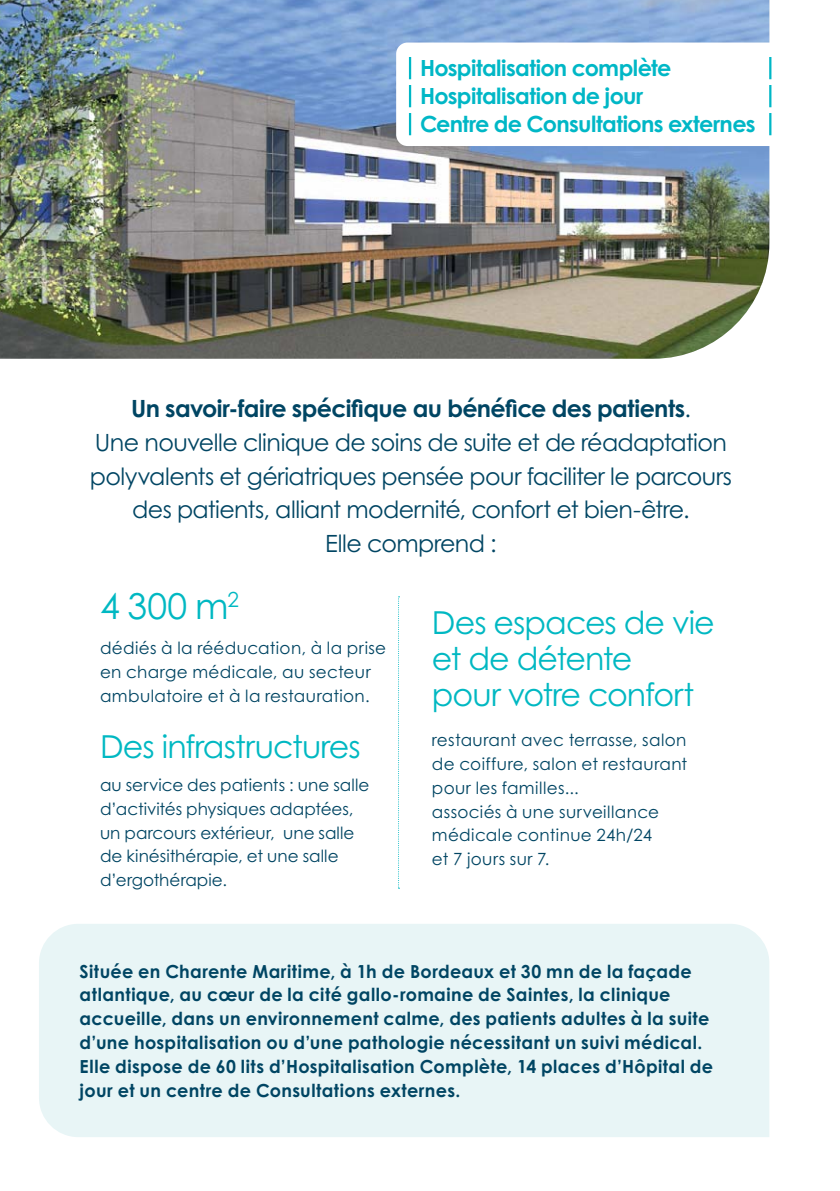
<style>
.page{position:relative;width:840px;height:1191px;background:#fff}
.page>*{position:absolute;margin:0;border:0;box-sizing:border-box;transform-origin:0 0}
.t1{font:35.6px "Century Gothic Std";color:#00b8c2}
.t2{font:31.6px/36px "Century Gothic Std";letter-spacing:-.03em;color:#00b8c2}
.t3{font:23.8px/33.6px "Century Gothic Std";letter-spacing:-.025em;color:#004563;text-align:center}
.t4{font:700 22.2px/28px "Century Gothic Std";letter-spacing:-.03em;color:#00b7c6}
.t5{font:700 18px/23.8px "Century Gothic Std";letter-spacing:.02em;color:#004563}
.t6{font:16.8px/23.8px "Century Gothic Std";letter-spacing:.01em;color:#004563}
.s1{font-weight:700}
</style>
<div class="page">
<img style="left:0;top:0;width:769px;height:359px">
<svg style="left:398px;top:596px;width:1px;height:292px"></svg>
<div style="left:39px;top:924px;width:730px;height:213px;background:#e8f5f6"></div>
<div style="left:396px;top:43px;width:390px;height:103px;background:#fff;border-radius:11px"></div>
<hr style="left:408px;top:57px;width:3px;height:22px;background:#00b7c6">
<hr style="left:768px;top:57px;width:3px;height:22px;background:#00b7c6">
<hr style="left:408px;top:85px;width:3px;height:22px;background:#00b7c6">
<hr style="left:768px;top:85px;width:3px;height:22px;background:#00b7c6">
<hr style="left:408px;top:113px;width:3px;height:22px;background:#00b7c6">
<hr style="left:768px;top:113px;width:3px;height:22px;background:#00b7c6">
<h3 class="t4" style="left:420px;top:57px;width:337px">Hospitalisation complète<br>Hospitalisation de jour<br>Centre de Consultations externes</h3>
<p class="t3" style="left:90px;top:395px;width:643px"><span class="s1">Un savoir-faire spécifique au bénéfice des patients</span>.<br>Une nouvelle clinique de soins de suite et de réadaptation polyvalents et gériatriques pensée pour faciliter le parcours des patients, alliant modernité, confort et bien-être.<br>Elle comprend :</p>
<h1 class="t1" style="left:100px;top:593px;width:140px">4 300 m<sup>2</sup></h1>
<h2 class="t2" style="left:431px;top:609px;width:284px">Des espaces de vie et de détente<br>pour votre confort</h2>
<p class="t6" style="left:100px;top:638px;width:287px">dédiés à la rééducation, à la prise en charge médicale, au secteur ambulatoire et à la restauration.</p>
<h2 class="t2" style="left:100px;top:732px;width:262px">Des infrastructures</h2>
<p class="t6" style="left:100px;top:775px;width:271px">au service des patients : une salle d’activités physiques adaptées, un parcours extérieur, une salle de kinésithérapie, et une salle d’ergothérapie.</p>
<p class="t6" style="left:431px;top:730px;width:257px">restaurant avec terrasse, salon de coiffure, salon et restaurant pour les familles...<br>associés à une surveillance médicale continue 24h/24<br>et 7 jours sur 7.</p>
<p class="t5" style="left:80px;top:961px;width:634px">Située en Charente Maritime, à 1h de Bordeaux et 30 mn de la façade atlantique, au cœur de la cité gallo-romaine de Saintes, la clinique accueille, dans un environnement calme, des patients adultes à la suite d’une hospitalisation ou d’une pathologie nécessitant un suivi médical.<br>Elle dispose de 60 lits d’Hospitalisation Complète, 14 places d’Hôpital de jour et un centre de Consultations externes.</p>
</div>
